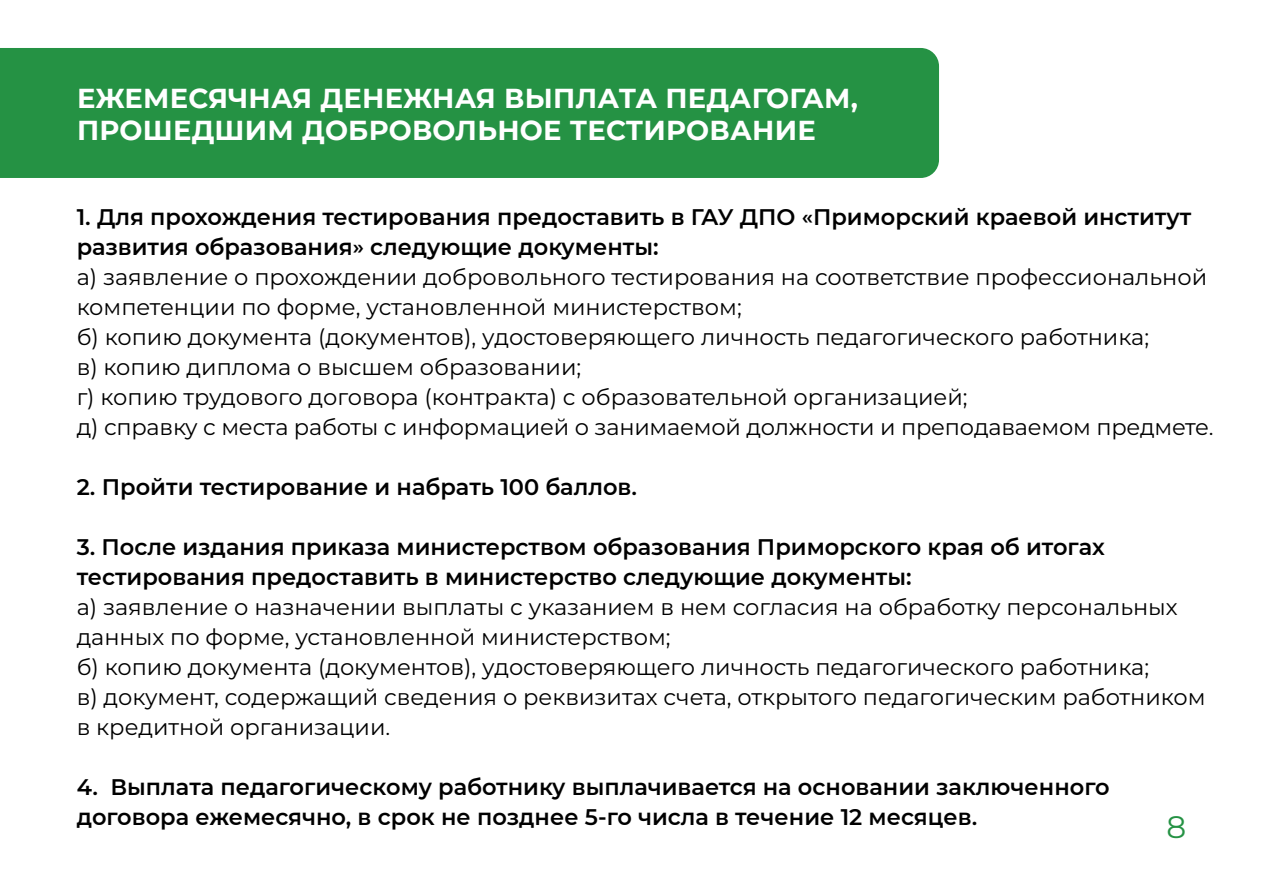
<style>
.page{position:relative;width:1263px;height:893px;background:#fff}
.page>*{position:absolute;margin:0;border:0;box-sizing:border-box;transform-origin:0 0}
.t1{font:31.05px "Montserrat";color:#259244}
.t2{font:700 27.3px/32.8px "Montserrat";letter-spacing:.01em;color:#fff}
.t3{font:22.5px/30px "Montserrat";color:#000}
.t4{font:600 22.5px/30px "Montserrat";color:#000}
</style>
<div class="page">
<div style="left:0;top:48px;width:939px;height:130px;background:#259244"></div>
<p class="t2" style="left:77px;top:80px;width:782px">ЕЖЕМЕСЯЧНАЯ ДЕНЕЖНАЯ ВЫПЛАТА ПЕДАГОГАМ,<br>ПРОШЕДШИМ ДОБРОВОЛЬНОЕ ТЕСТИРОВАНИЕ</p>
<p class="t4" style="left:77px;top:201px;width:1116px">1. Для прохождения тестирования предоставить в ГАУ ДПО «Приморский краевой институт развития образования» следующие документы:</p>
<p class="t3" style="left:77px;top:261px;width:1138px">а) заявление о прохождении добровольного тестирования на соответствие профессиональной компетенции по форме, установленной министерством;<br>б) копию документа (документов), удостоверяющего личность педагогического работника;<br>в) копию диплома о высшем образовании;<br>г) копию трудового договора (контракта) с образовательной организацией;<br>д) справку с места работы с информацией о занимаемой должности и преподаваемом предмете.</p>
<p class="t4" style="left:77px;top:471px;width:562px">2. Пройти тестирование и набрать 100 баллов.</p>
<p class="t4" style="left:77px;top:531px;width:1030px">3. После издания приказа министерством образования Приморского края об итогах тестирования предоставить в министерство следующие документы:</p>
<p class="t3" style="left:77px;top:591px;width:1130px">а) заявление о назначении выплаты с указанием в нем согласия на обработку персональных данных по форме, установленной министерством;<br>б) копию документа (документов), удостоверяющего личность педагогического работника;<br>в) документ, содержащий сведения о реквизитах счета, открытого педагогическим работником в кредитной организации.</p>
<p class="t4" style="left:77px;top:771px;width:1034px">4. Выплата педагогическому работнику выплачивается на основании заключенного договора ежемесячно, в срок не позднее 5-го числа в течение 12 месяцев.</p>
<h1 class="t1" style="left:1166px;top:806px;width:21px">8</h1>
</div>
